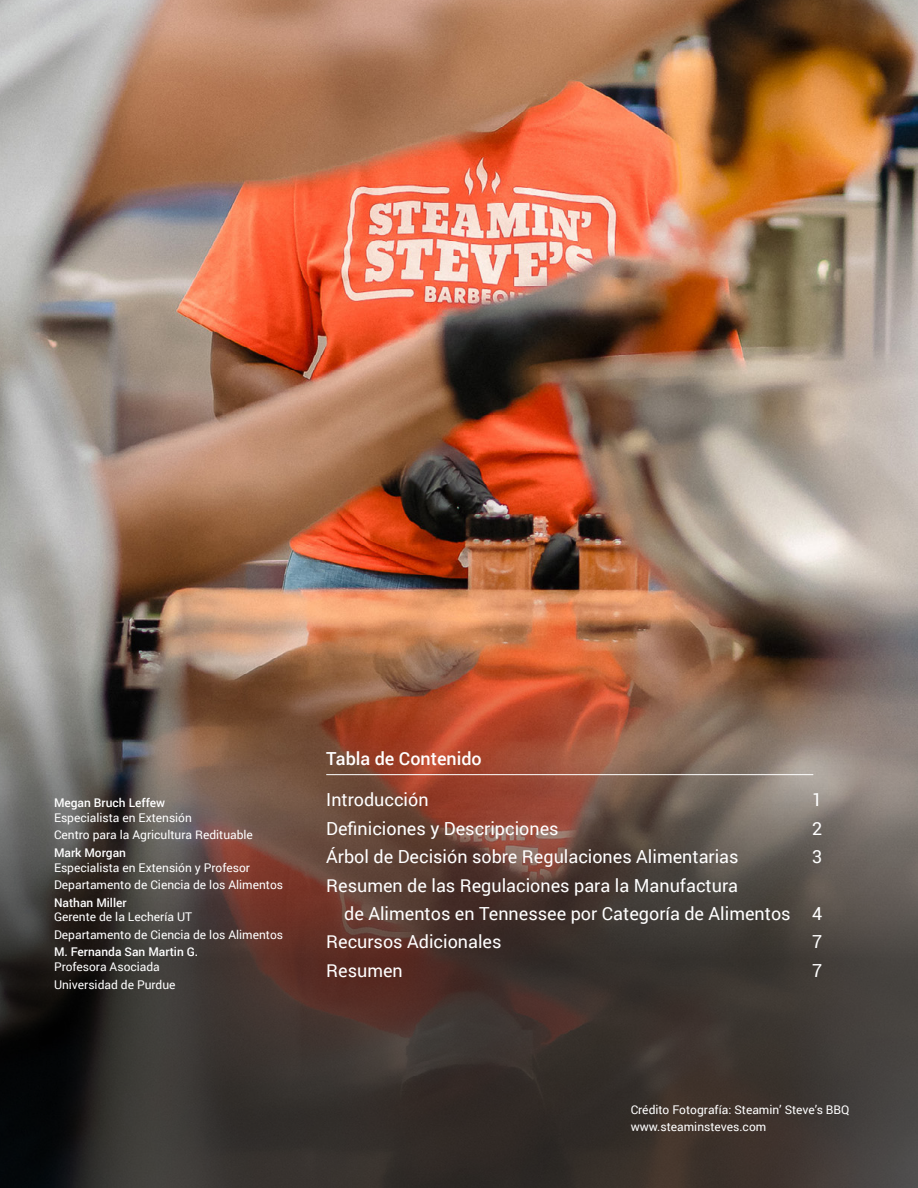
<style>
.page{position:relative;width:918px;height:1188px;background:#fff}
.page>*{position:absolute;margin:0;border:0;box-sizing:border-box;transform-origin:0 0}
.t1{font:18px "Roboto";color:#fff}
.t2{font:500 18px "Roboto";color:#fff}
.t3{font:12px/17.7px "Roboto";color:#fff}
.t4{font:500 12px "Roboto";color:#fff}
</style>
<div class="page">
<img style="left:0;top:0;width:918px;height:576px">
<img style="left:0;top:576px;width:918px;height:612px">
<hr style="left:326px;top:774px;width:487px;height:1px;background:#fff">
<p class="t4" style="left:54px;top:795px;width:113px">Megan Bruch Leffew</p>
<p class="t3" style="left:54px;top:808px;width:200px">Especialista en Extensión<br>Centro para la Agricultura Redituable</p>
<p class="t4" style="left:54px;top:844px;width:74px">Mark Morgan</p>
<p class="t3" style="left:54px;top:858px;width:231px">Especialista en Extensión y Profesor<br>Departamento de Ciencia de los Alimentos</p>
<p class="t4" style="left:54px;top:894px;width:74px">Nathan Miller</p>
<p class="t3" style="left:54px;top:908px;width:231px">Gerente de la Lechería UT<br>Departamento de Ciencia de los Alimentos</p>
<p class="t4" style="left:54px;top:944px;width:146px">M. Fernanda San Martin G.</p>
<p class="t3" style="left:54px;top:957px;width:123px">Profesora Asociada<br>Universidad de Purdue</p>
<h1 class="t2" style="left:326px;top:746px;width:157px">Tabla de Contenido</h1>
<h1 class="t1" style="left:326px;top:787px;width:104px">Introducción</h1>
<h1 class="t1" style="left:812px;top:787px;width:12px">1</h1>
<h1 class="t1" style="left:326px;top:816px;width:234px">Definiciones y Descripciones</h1>
<h1 class="t1" style="left:812px;top:816px;width:12px">2</h1>
<h1 class="t1" style="left:326px;top:844px;width:414px">Árbol de Decisión sobre Regulaciones Alimentarias</h1>
<h1 class="t1" style="left:812px;top:844px;width:12px">3</h1>
<h1 class="t1" style="left:326px;top:872px;width:413px">Resumen de las Regulaciones para la Manufactura</h1>
<h1 class="t1" style="left:344px;top:901px;width:480px">de Alimentos en Tennessee por Categoría de Alimentos 4</h1>
<h1 class="t1" style="left:326px;top:929px;width:177px">Recursos Adicionales</h1>
<h1 class="t1" style="left:812px;top:929px;width:12px">7</h1>
<h1 class="t1" style="left:326px;top:958px;width:78px">Resumen</h1>
<h1 class="t1" style="left:812px;top:958px;width:12px">7</h1>
<p class="t3" style="left:631px;top:1101px;width:220px;line-height:16.8px">Crédito Fotografía: Steamin’ Steve’s BBQ www.steaminsteves.com</p>
</div>
